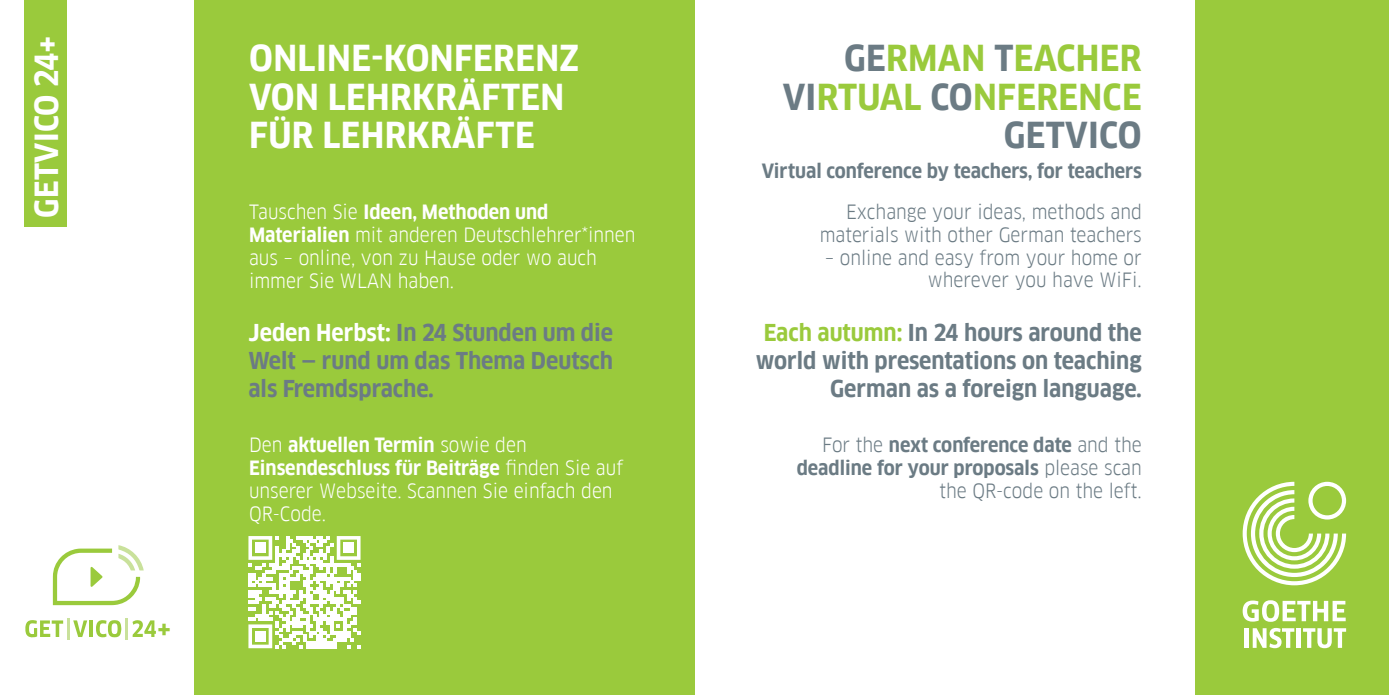
<style>
.page{position:relative;width:1389px;height:695px;background:#fff}
.page>*{position:absolute;margin:0;border:0;box-sizing:border-box;transform-origin:0 0}
.t1{font:700 35px/38.5px "Goethe FF Clan";letter-spacing:.01em;color:#fff}
.t2{font:700 35px/38.5px "Goethe FF Clan";letter-spacing:.01em;color:#9aca3c;text-align:right}
.t3{font:700 31.32px "Goethe FF Clan";letter-spacing:.01em;color:#fff}
.t4{font:700 25.38px "Goethe FF Clan";color:#9aca3c}
.t5{font:700 22.75px/28px "Goethe FF Clan";color:#6b7b84;text-align:justify}
.t6{font:19.25px/22.8px "Goethe FF Clan";color:#fff}
.t7{font:19.25px/22.8px "Goethe FF Clan";color:#6b7b84;text-align:right}
.t8{font:700 19.25px "Goethe FF Clan";color:#6b7b84}
.s1{font-weight:700}
.s2{color:#fff}
.s3{color:#6b7b84}
.s4{color:#9aca3c}
</style>
<div class="page">
<div style="left:194px;top:0;width:500px;height:694px;background:#9aca3c"></div>
<div style="left:1196px;top:0;width:193px;height:694px;background:#9aca3c"></div>
<svg style="left:1243px;top:481px;width:103px;height:104px"></svg>
<svg style="left:1243px;top:600px;width:103px;height:21px"></svg>
<hr style="left:1244px;top:628px;width:4px;height:19px;background:#fff">
<svg style="left:1253px;top:627px;width:41px;height:21px"></svg>
<hr style="left:1297px;top:628px;width:4px;height:19px;background:#fff">
<svg style="left:1303px;top:628px;width:43px;height:20px"></svg>
<svg style="left:73px;top:620px;width:14px;height:17px"></svg>
<svg style="left:133px;top:620px;width:23px;height:17px"></svg>
<svg style="left:96px;top:620px;width:25px;height:17px"></svg>
<svg style="left:53px;top:545px;width:91px;height:60px"></svg>
<svg style="left:25px;top:620px;width:38px;height:17px"></svg>
<hr style="left:90px;top:620px;width:3px;height:17px;background:#9aca3c">
<hr style="left:67px;top:618px;width:3px;height:22px;background:#c9e19b">
<hr style="left:126px;top:618px;width:2px;height:22px;background:#c9e19b">
<svg style="left:248px;top:536px;width:113px;height:112px"></svg>
<div style="left:255px;top:542px;width:10px;height:11px;background:#fff"></div>
<div style="left:344px;top:542px;width:10px;height:11px;background:#fff"></div>
<div style="left:255px;top:631px;width:10px;height:10px;background:#fff"></div>
<div style="left:25px;top:0;width:42px;height:226px;background:#9aca3c"></div>
<h2 class="t3" style="left:29px;top:217px;width:183px;rotate:-90deg">GETVICO 24+</h2>
<h3 class="t4" style="left:157px;top:614px;width:16px">+</h3>
<h1 class="t1" style="left:249px;top:39px;width:331px">ONLINE-KONFERENZ<br>VON LEHRKRÄFTEN<br>FÜR LEHRKRÄFTE</h1>
<p class="t6" style="left:249px;top:201px;width:388px">Tauschen Sie <span class="s1">Ideen, Methoden und Materialien</span> mit anderen Deutschlehrer*innen aus – online, von zu Hause oder wo auch immer Sie WLAN haben.</p>
<p class="t5" style="left:248px;top:318px;width:366px"><span class="s2">Jeden Herbst:</span> In 24 Stunden um die Welt — rund um das Thema Deutsch als Fremdsprache.</p>
<p class="t6" style="left:249px;top:433px;width:376px">Den <span class="s1">aktuellen Termin</span> sowie den<br><span class="s1">Einsendeschluss für Beiträge</span> finden Sie auf unserer Webseite. Scannen Sie einfach den<br>QR-Code.</p>
<h1 class="t2" style="left:783px;top:39px;width:360px"><span class="s3">GE</span>RMAN <span class="s3">T</span>EACHER<br><span class="s3">VI</span>RTUAL <span class="s3">CO</span>NFERENCE<br><span class="s3">GETVICO</span></h1>
<p class="t8" style="left:762px;top:159px;width:382px">Virtual conference by teachers, for teachers</p>
<p class="t7" style="left:820px;top:201px;width:324px">Exchange your ideas, methods and materials with other German teachers</p>
<p class="t7" style="left:825px;top:246px;width:319px">– online and easy from your home or wherever you have WiFi.</p>
<p class="t5" style="left:756px;top:318px;width:387px;text-align:right"><span class="s4">Each autumn:</span> In 24 hours around the world with presentations on teaching<br>German as a foreign language.</p>
<p class="t7" style="left:797px;top:433px;width:347px">For the <span class="s1">next conference date</span> and the <span class="s1">deadline for your proposals</span> please scan the QR-code on the left.</p>
</div>
